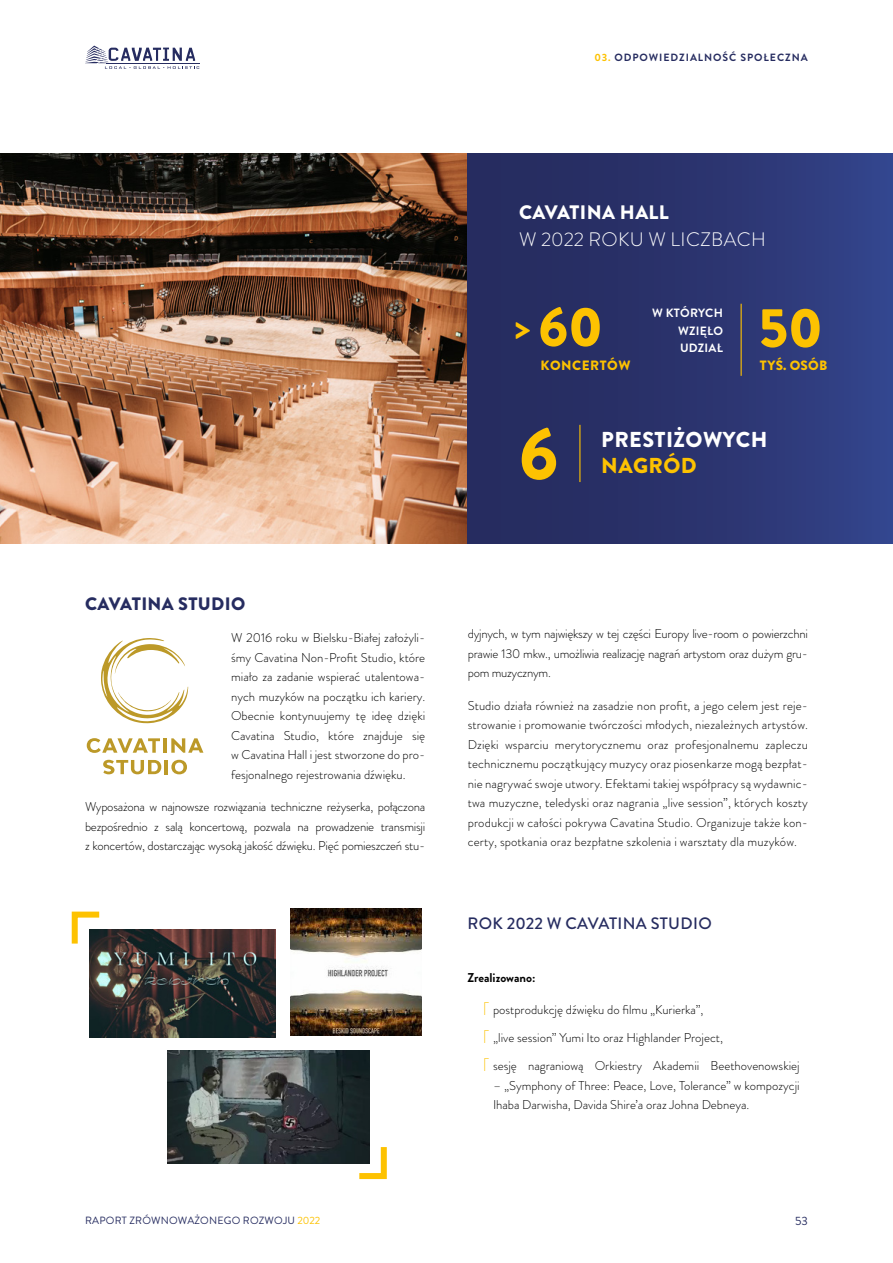
<style>
.page{position:relative;width:893px;height:1263px;background:#fff}
.page>*{position:absolute;margin:0;border:0;box-sizing:border-box;transform-origin:0 0}
.t1{font:900 73.2px "Brandon Grotesque";color:#fdc201}
.t2{font:900 55.5px "Brandon Grotesque";color:#fdc201}
.t3{font:900 21.6px "Brandon Grotesque";letter-spacing:.02em;color:#fff}
.t4{font:900 21.6px "Brandon Grotesque";letter-spacing:.02em;color:#fdc201}
.t5{font:300 19.5px "Brandon Grotesque";letter-spacing:.02em;color:#fff}
.t6{font:900 19.5px "Brandon Grotesque";letter-spacing:.02em;color:#fff}
.t7{font:900 18px "Brandon Grotesque";letter-spacing:.02em;color:#262c60}
.t8{font:500 16.5px "Brandon Grotesque";letter-spacing:.02em;color:#262c60}
.t9{font:900 13.5px "Brandon Grotesque";letter-spacing:.035em;color:#fdc201}
.t10{font:300 12.75px/19.5px "Brandon Grotesque";color:#000;text-align:justify}
.t11{font:700 12.75px "Brandon Grotesque";color:#000}
.t12{font:700 12px/17.4px "Brandon Grotesque";letter-spacing:.02em;color:#fff;text-align:justify}
.t13{font:12px "Brandon Grotesque";color:#262c60}
.t14{font:10.5px "Brandon Grotesque";letter-spacing:.02em;color:#262c60}
.t15{font:700 10.5px "Brandon Grotesque";color:#262c60}
.s1{color:#fdc201}
.s2{font-size:36.3px}
</style>
<div class="page">
<img style="left:168px;top:1051px;width:202px;height:112px">
<img style="left:0;top:153px;width:468px;height:390px">
<div style="left:468px;top:153px;width:425px;height:390px;background:linear-gradient(to right,#242858,#324288)"></div>
<hr style="left:741px;top:304px;width:1px;height:72px;background:#fdc201">
<img style="left:290px;top:908px;width:131px;height:128px">
<svg style="left:101px;top:638px;width:87px;height:85px"></svg>
<svg style="left:87px;top:738px;width:73px;height:15px"></svg>
<hr style="left:163px;top:738px;width:4px;height:15px;background:#bc9928">
<svg style="left:171px;top:738px;width:32px;height:15px"></svg>
<svg style="left:103px;top:760px;width:58px;height:14px"></svg>
<hr style="left:165px;top:760px;width:3px;height:14px;background:#bc9928">
<svg style="left:171px;top:760px;width:16px;height:14px"></svg>
<hr style="left:579px;top:425px;width:1px;height:57px;background:#fdc201">
<img style="left:90px;top:929px;width:185px;height:108px">
<svg style="left:71px;top:911px;width:34px;height:38px"></svg>
<svg style="left:353px;top:1141px;width:34px;height:39px"></svg>
<hr style="left:107px;top:63px;width:93px;height:1px;background:#262c60">
<svg style="left:85px;top:46px;width:114px;height:23px"></svg>
<p class="t15" style="left:595px;top:50px;width:38px"><span class="s1">03.</span> ODPOWIEDZIALNOŚĆ</p>
<p class="t15" style="left:740px;top:50px;width:9px">SPOŁECZNA</p>
<h3 class="t6" style="left:519px;top:198px;width:151px">CAVATINA HALL</h3>
<h3 class="t5" style="left:519px;top:226px;width:248px">W 2022 ROKU W LICZBACH</h3>
<h2 class="t2" style="left:515px;top:288px;width:90px"><span class="s2">&gt;</span>60</h2>
<p class="t9" style="left:541px;top:356px;width:91px">KONCERTÓW</p>
<p class="t12" style="left:678px;top:305px;width:46px;text-indent:-26px">W KTÓRYCH WZIĘŁO UDZIAŁ</p>
<h2 class="t2" style="left:759px;top:289px;width:65px">50</h2>
<p class="t9" style="left:760px;top:356px;width:69px">TYŚ. OSÓB</p>
<h1 class="t1" style="left:519px;top:402px;width:41px">6</h1>
<h3 class="t3" style="left:601px;top:424px;width:168px">PRESTIŻOWYCH</h3>
<h3 class="t4" style="left:601px;top:450px;width:97px">NAGRÓD</h3>
<h3 class="t7" style="left:85px;top:591px;width:162px">CAVATINA STUDIO</h3>
<p class="t10" style="left:231px;top:628px;width:196px">W 2016 roku w Bielsku-Białej założyli&shy;śmy Cavatina Non-Profit Studio, które miało za zadanie wspierać utalentowa&shy;nych muzyków na początku ich kariery.<br>Obecnie kontynuujemy tę ideę dzięki Cavatina Studio, które znajduje się w Cavatina Hall i jest stworzone do pro&shy;fesjonalnego rejestrowania dźwięku.</p>
<p class="t10" style="left:85px;top:797px;width:342px">Wyposażona w najnowsze rozwiązania techniczne reżyserka, połączona bezpośrednio z salą koncertową, pozwala na prowadzenie transmisji z koncertów, dostarczając wysoką jakość dźwięku. Pięć pomieszczeń stu-</p>
<p class="t10" style="left:468px;top:624px;width:342px">dyjnych, w tym największy w tej części Europy live-room o powierzchni prawie 130 mkw., umożliwia realizację nagrań artystom oraz dużym gru&shy;pom muzycznym.</p>
<p class="t10" style="left:468px;top:696px;width:342px">Studio działa również na zasadzie non profit, a jego celem jest reje&shy;strowanie i promowanie twórczości młodych, niezależnych artystów.<br>Dzięki wsparciu merytorycznemu oraz profesjonalnemu zapleczu technicznemu początkujący muzycy oraz piosenkarze mogą bezpłat&shy;nie nagrywać swoje utwory. Efektami takiej współpracy są wydawnic&shy;twa muzyczne, teledyski oraz nagrania „live session”, których koszty produkcji w całości pokrywa Cavatina Studio. Organizuje także kon&shy;certy, spotkania oraz bezpłatne szkolenia i warsztaty dla muzyków.</p>
<p class="t8" style="left:468px;top:911px;width:246px">ROK 2022 W CAVATINA STUDIO</p>
<p class="t11" style="left:467px;top:969px;width:70px">ZREALIZOWANO:</p>
<p class="t10" style="left:493px;top:996px;width:308px;line-height:28px;text-align:left">postprodukcję dźwięku do filmu „Kurierka”,<br>„live session” Yumi Ito oraz Highlander Project,<br>sesję nagraniową Orkiestry Akademii Beethovenowskiej</p>
<p class="t10" style="left:493px;top:1076px;width:308px">– „Symphony of Three: Peace, Love, Tolerance” w kompozycji<br>Ihaba Darwisha, Davida Shire’a oraz Johna Debneya.</p>
<p class="t14" style="left:85px;top:1213px;width:237px">RAPORT ZRÓWNOWAŻONEGO ROZWOJU <span class="s1">2022</span></p>
<p class="t13" style="left:795px;top:1212px;width:14px">53</p>
</div>
